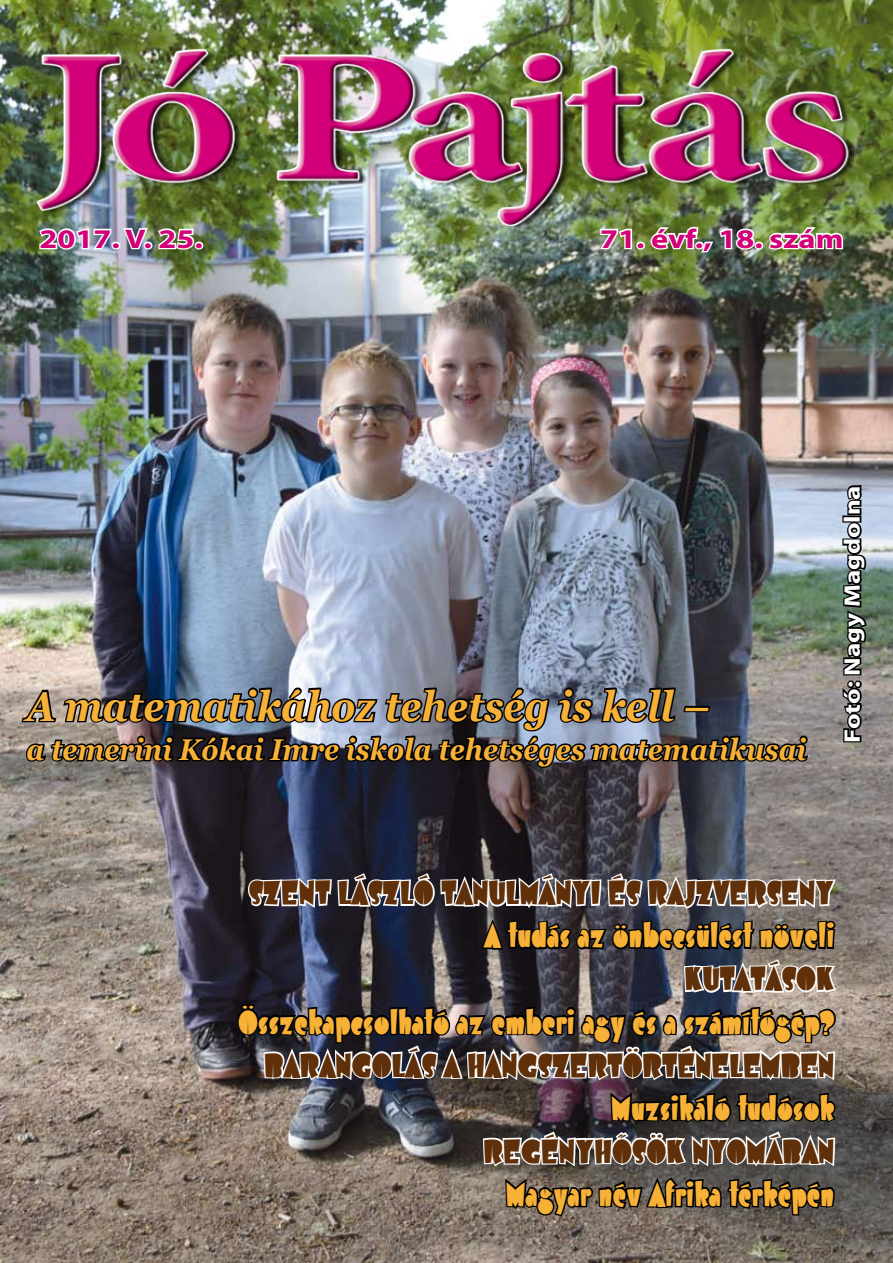
<style>
.page{position:relative;width:893px;height:1263px;background:#fff}
.page>*{position:absolute;margin:0;border:0;box-sizing:border-box;transform-origin:0 0}
.t1{font:italic 700 42px "Georgia";color:#f8b137;scale:.9 1}
.t2{font:33px "Airmole";color:#f8b137;scale:.9 1}
.t3{font:33px "Airmole";color:#5f3009;scale:.9 1}
.t4{font:italic 700 30px "Georgia";color:#f8b137;scale:.9 1}
.t5{font:700 27px "Myriad Pro";color:#d4007a;scale:1.2 1}
.t6{font:700 22.5px "Myriad Pro";color:#fff;scale:1.2 1}
</style>
<div class="page">
<img style="left:0;top:0;width:893px;height:1263px">
<svg style="left:37px;top:237px;width:76px;height:14px"></svg>
<div style="left:112px;top:242px;width:8px;height:8px;border:3px solid #fff;border-radius:50%"></div>
<svg style="left:121px;top:237px;width:29px;height:15px"></svg>
<div style="left:144px;top:242px;width:8px;height:8px;border:3px solid #fff;border-radius:50%"></div>
<svg style="left:156px;top:237px;width:40px;height:14px"></svg>
<div style="left:195px;top:242px;width:8px;height:8px;border:3px solid #fff;border-radius:50%"></div>
<svg style="left:597px;top:237px;width:37px;height:14px"></svg>
<div style="left:636px;top:242px;width:9px;height:8px;border:3px solid #fff;border-radius:50%"></div>
<svg style="left:649px;top:237px;width:107px;height:18px"></svg>
<div style="left:754px;top:242px;width:9px;height:8px;border:3px solid #fff;border-radius:50%"></div>
<svg style="left:766px;top:237px;width:79px;height:14px"></svg>
<img style="left:20px;top:25px;width:833px;height:212px">
<img style="left:20px;top:483px;width:848px;height:780px">
<p class="t5" style="left:39px;top:221px;width:138px">2017. V. 25.</p>
<p class="t5" style="left:600px;top:221px;width:204px">71. évf., 18. szám</p>
<p class="t1" style="left:27px;top:682px;width:761px">A matematikához tehetség is kell –</p>
<p class="t4" style="left:27px;top:732px;width:868px">a temerini Kókai Imre iskola tehetséges matematikusai</p>
<p class="t6" style="left:838px;top:743px;width:216px;rotate:-90deg">Fotó: Nagy Magdolna</p>
<p class="t3" style="left:249px;top:874px;width:652px">SZENT LÁSZLÓ TANULMÁNYI ÉS RAJZVERSENY</p>
<p class="t2" style="left:484px;top:917px;width:391px">A tudás az önbecsülést növeli</p>
<p class="t3" style="left:685px;top:960px;width:168px">KUTATÁSOK</p>
<p class="t2" style="left:238px;top:1003px;width:664px">Összekapcsolható az emberi agy és a számítógép?</p>
<p class="t3" style="left:264px;top:1046px;width:635px">BARANGOLÁS A HANGSZERTÖRTÉNELEMBEN</p>
<p class="t2" style="left:611px;top:1089px;width:250px">Muzsikáló tudósok</p>
<p class="t3" style="left:484px;top:1132px;width:391px">REGÉNYHŐSÖK NYOMÁBAN</p>
<p class="t2" style="left:506px;top:1175px;width:367px">Magyar név Afrika térképén</p>
</div>
